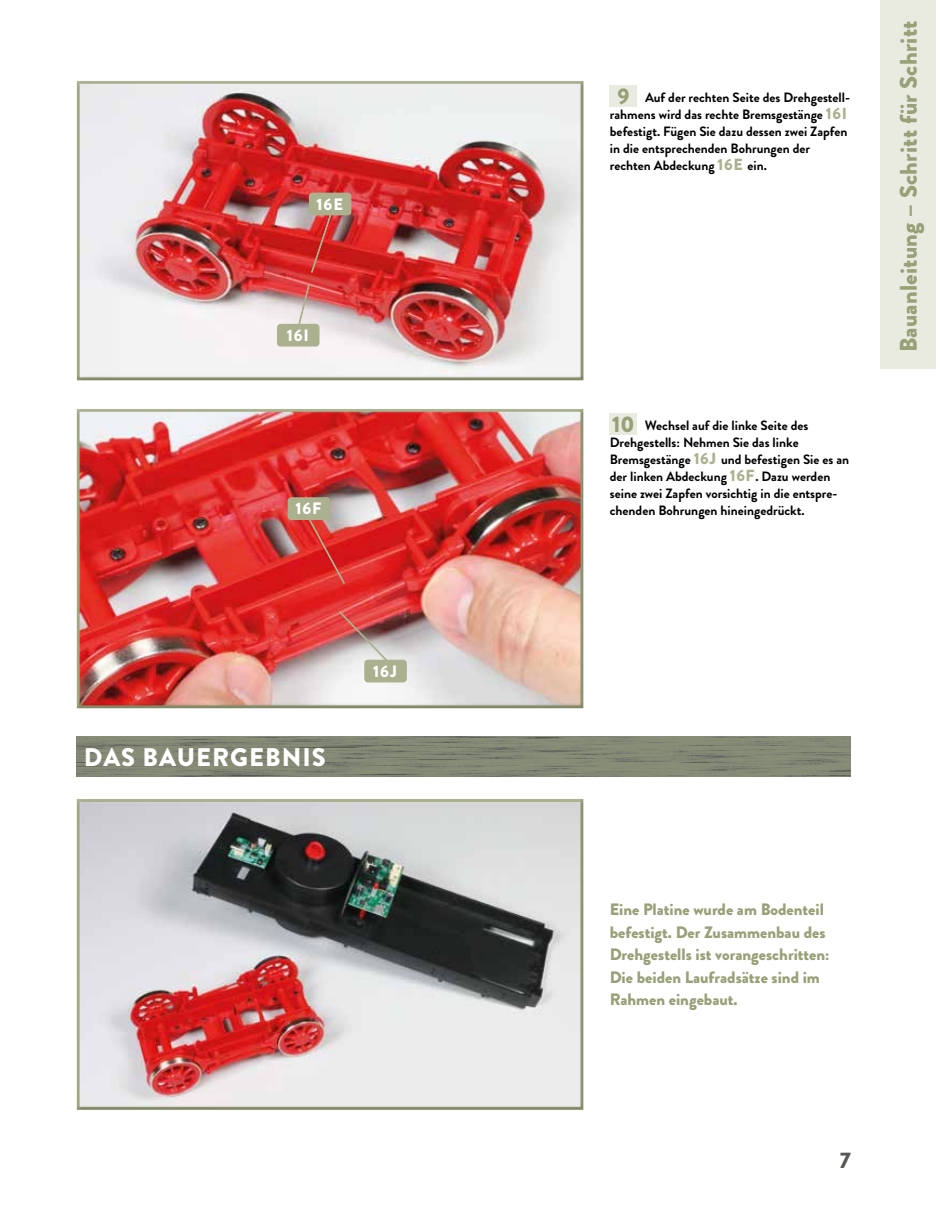
<style>
.page{position:relative;width:936px;height:1212px;background:#fff}
.page>*{position:absolute;margin:0;border:0;box-sizing:border-box;transform-origin:0 0}
.t1{font:900 25.5px "Brandon Grotesque";letter-spacing:.04em;color:#fff}
.t2{font:900 24px "Brandon Grotesque";letter-spacing:.01em;color:#97a076}
.t3{font:900 22.5px "Brandon Grotesque";color:#575756}
.t4{font:900 16.5px/22.5px "Brandon Grotesque";color:#97a076}
.t5{font:900 16.5px "Brandon Grotesque";letter-spacing:.055em;color:#fff}
.t6{font:700 13.5px/17px "Brandon Grotesque";color:#000}
.s1{font-weight:900;font-size:22.5px;color:#97a076}
.s2{font-weight:900;font-size:16.05px;color:#abb18f}
</style>
<div class="page">
<div style="left:880px;top:0;width:55px;height:369px;background:#e9ebe1"></div>
<img style="left:77px;top:736px;width:773px;height:40px">
<div style="left:76px;top:798px;width:509px;height:313px;background:#000;opacity:.15"></div>
<div style="left:610px;top:85px;width:27px;height:21px;background:#e9ebe1"></div>
<div style="left:77px;top:80px;width:508px;height:301px;background:#000;opacity:.15"></div>
<div style="left:609px;top:413px;width:27px;height:21px;background:#e9ebe1"></div>
<div style="left:76px;top:408px;width:509px;height:301px;background:#000;opacity:.15"></div>
<svg style="left:309px;top:214px;width:24px;height:60px"></svg>
<div style="left:309px;top:193px;width:41px;height:22px;background:#abb18f;border-radius:3px"></div>
<div style="left:309px;top:193px;width:42px;height:22px;border:2px solid #abb18f;border-radius:3px"></div>
<svg style="left:293px;top:282px;width:19px;height:42px"></svg>
<div style="left:278px;top:324px;width:41px;height:22px;background:#abb18f;border-radius:3px"></div>
<div style="left:277px;top:324px;width:42px;height:23px;border:2px solid #abb18f;border-radius:3px"></div>
<svg style="left:337px;top:609px;width:55px;height:57px;background:#c58685"></svg>
<div style="left:365px;top:660px;width:41px;height:22px;background:#abb18f;border-radius:3px"></div>
<div style="left:364px;top:660px;width:43px;height:22px;border:2px solid #abb18f;border-radius:3px"></div>
<svg style="left:302px;top:507px;width:46px;height:80px;background:#d73f3d"></svg>
<div style="left:288px;top:498px;width:41px;height:21px;background:#abb18f;border-radius:3px"></div>
<div style="left:287px;top:497px;width:43px;height:23px;border:2px solid #abb18f;border-radius:3px"></div>
<p class="t5" style="left:316px;top:192px;width:28px">16E</p>
<p class="t5" style="left:287px;top:324px;width:24px">16I</p>
<p class="t5" style="left:295px;top:497px;width:28px">16F</p>
<h1 class="t1" style="left:84px;top:739px;width:243px">DAS BAUERGEBNIS</h1>
<p class="t5" style="left:373px;top:659px;width:25px">16J</p>
<p class="t6" style="left:610px;top:89px;width:242px;text-indent:7px"><span class="s1">9</span> Auf der rechten Seite des Drehgestell&shy;rahmens wird das rechte Bremsgestänge <span class="s2">16I </span>befestigt. Fügen Sie dazu dessen zwei Zapfen in die entsprechenden Bohrungen der rechten Abdeckung <span class="s2">16E</span> ein.</p>
<p class="t6" style="left:609px;top:417px;width:241px"><span class="s1">10</span> Wechsel auf die linke Seite des Drehgestells: Nehmen Sie das linke Bremsgestänge <span class="s2">16J</span> und befestigen Sie es an der linken Abdeckung <span class="s2">16F</span>. Dazu werden seine zwei Zapfen vorsichtig in die entspre&shy;chenden Bohrungen hineingedrückt.</p>
<h2 class="t2" style="left:891px;top:352px;width:333px;rotate:-90deg">Bauanleitung – Schritt für Schritt</h2>
<p class="t4" style="left:609px;top:898px;width:221px">Eine Platine wurde am Bodenteil befestigt. Der Zusammenbau des<br>Drehgestells ist vorangeschritten:<br>Die beiden Laufradsätze sind im<br>Rahmen eingebaut.</p>
<h3 class="t3" style="left:839px;top:1144px;width:13px">7</h3>
</div>
